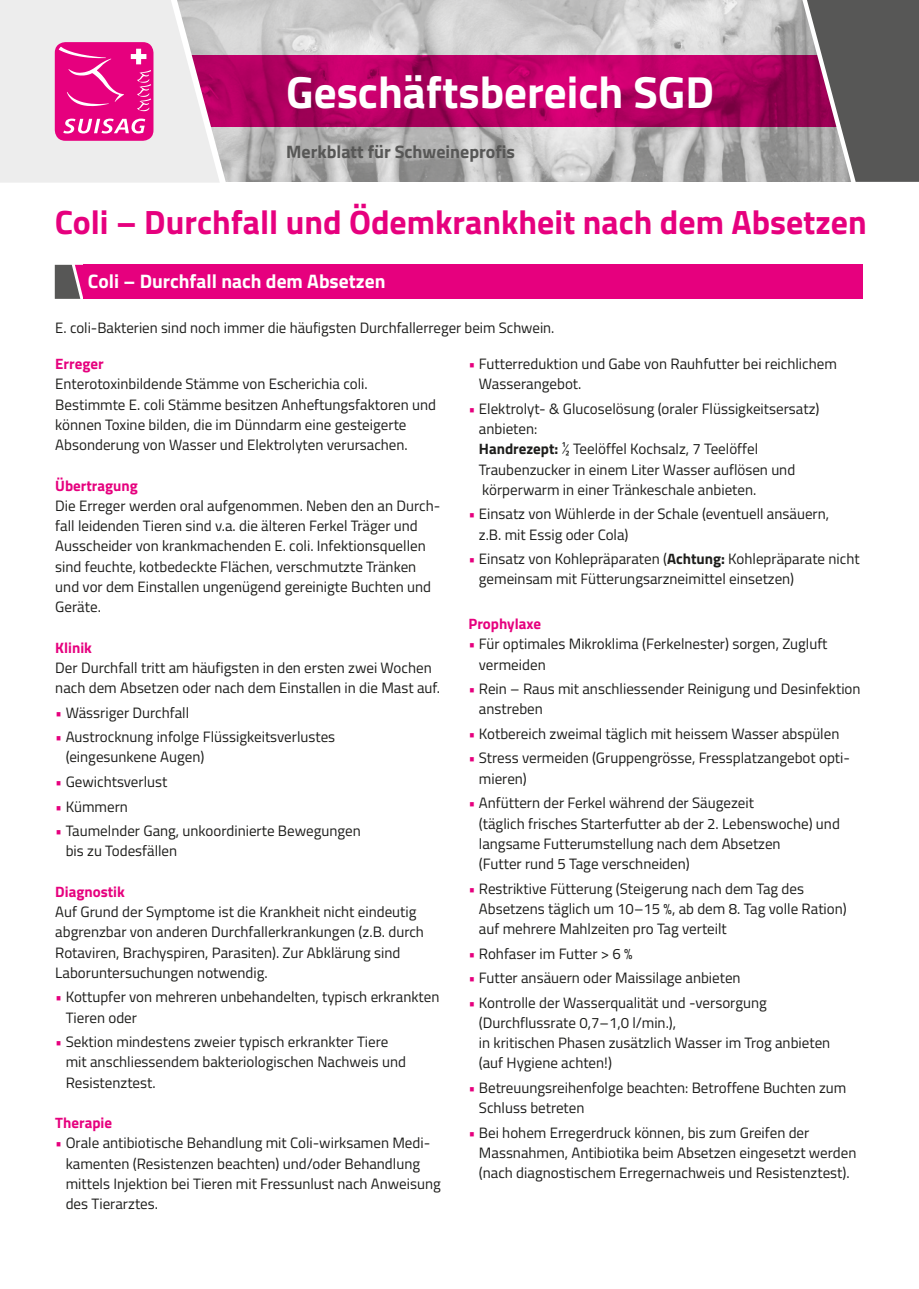
<style>
.page{position:relative;width:919px;height:1289px;background:#fff}
.page>*{position:absolute;margin:0;border:0;box-sizing:border-box;transform-origin:0 0}
.t1{font:700 45px "Titillium Web";color:#fff}
.SUISAG___Titel{font:700 33.75px "Titillium Web";color:#e6007e}
.t2{font:700 19.5px "Titillium Web";color:#fff}
.t3{font:700 18px "Titillium Web";color:#575756}
.SUISAG___Aufzaehlung{font:15px/20.2px "Titillium Web";color:#1d1d1b}
.SUISAG___Fliesstext{font:15px "Titillium Web";color:#1d1d1b}
.SUISAG___Aufzaehlung-2{font:700 15px "Titillium Web";color:#e6007e}
.SUISAG___Blocksatz_H{font:700 15px "Titillium Web";color:#e6007e}
.s1{color:#e6007e}
.s2{font-weight:700}
</style>
<div class="page">
<img style="left:226px;top:0;width:572px;height:182px">
<svg style="left:226px;top:56px;width:572px;height:71px"></svg>
<svg style="left:798px;top:0;width:120px;height:182px"></svg>
<svg style="left:0;top:0;width:226px;height:183px"></svg>
<svg style="left:55px;top:265px;width:29px;height:34px"></svg>
<div style="left:84px;top:265px;width:779px;height:34px;background:#e6007e"></div>
<h1 class="t1" style="left:286px;top:58px;width:429px">Geschäftsbereich SGD</h1>
<p class="t3" style="left:286px;top:138px;width:230px">Merkblatt für Schweineprofis</p>
<p class="SUISAG___Titel" style="left:55px;top:196px;width:813px">Coli – Durchfall und Ödemkrankheit nach dem Absetzen</p>
<p class="t2" style="left:88px;top:267px;width:299px">Coli – Durchfall nach dem Absetzen</p>
<p class="SUISAG___Fliesstext" style="left:55px;top:316px;width:500px">E. coli-Bakterien sind noch immer die häufigsten Durchfallerreger beim Schwein.</p>
<p class="SUISAG___Blocksatz_H" style="left:55px;top:352px;width:50px">Erreger</p>
<p class="SUISAG___Aufzaehlung" style="left:55px;top:373px;width:382px">Enterotoxinbildende Stämme von Escherichia coli.<br>Bestimmte E. coli Stämme besitzen Anheftungsfaktoren und können Toxine bilden, die im Dünndarm eine gesteigerte Absonderung von Wasser und Elektrolyten verursachen.</p>
<p class="SUISAG___Aufzaehlung-2" style="left:55px;top:474px;width:84px">Übertragung</p>
<p class="SUISAG___Aufzaehlung" style="left:55px;top:494px;width:386px">Die Erreger werden oral aufgenommen. Neben den an Durch&shy;fall leidenden Tieren sind v.a. die älteren Ferkel Träger und Ausscheider von krankmachenden E. coli. Infektionsquellen sind feuchte, kotbedeckte Flächen, verschmutzte Tränken und vor dem Einstallen ungenügend gereinigte Buchten und Geräte.</p>
<p class="SUISAG___Aufzaehlung-2" style="left:55px;top:636px;width:38px">Klinik</p>
<p class="SUISAG___Aufzaehlung" style="left:55px;top:656px;width:386px">Der Durchfall tritt am häufigsten in den ersten zwei Wochen nach dem Absetzen oder nach dem Einstallen in die Mast auf.</p>
<p class="SUISAG___Aufzaehlung" style="left:55px;top:701px;width:135px"><span class="s1">•</span> Wässriger Durchfall</p>
<p class="SUISAG___Aufzaehlung" style="left:66px;top:726px;width:271px;text-indent:-10px"><span class="s1">•</span> Austrocknung infolge Flüssigkeitsverlustes (eingesunkene Augen)</p>
<p class="SUISAG___Aufzaehlung" style="left:55px;top:770px;width:114px"><span class="s1">•</span> Gewichtsverlust</p>
<p class="SUISAG___Aufzaehlung" style="left:55px;top:795px;width:74px"><span class="s1">•</span> Kümmern</p>
<p class="SUISAG___Aufzaehlung" style="left:66px;top:820px;width:296px;text-indent:-10px"><span class="s1">•</span> Taumelnder Gang, unkoordinierte Bewegungen bis zu Todesfällen</p>
<p class="SUISAG___Aufzaehlung-2" style="left:55px;top:880px;width:71px">Diagnostik</p>
<p class="SUISAG___Aufzaehlung" style="left:55px;top:901px;width:370px">Auf Grund der Symptome ist die Krankheit nicht eindeutig abgrenzbar von anderen Durchfallerkrankungen (z.B. durch Rotaviren, Brachyspiren, Parasiten). Zur Abklärung sind Laboruntersuchungen notwendig.</p>
<p class="SUISAG___Aufzaehlung" style="left:66px;top:986px;width:375px;text-indent:-10px"><span class="s1">•</span> Kottupfer von mehreren unbehandelten, typisch erkrankten<br>Tieren oder</p>
<p class="SUISAG___Aufzaehlung" style="left:66px;top:1031px;width:342px;text-indent:-10px"><span class="s1">•</span> Sektion mindestens zweier typisch erkrankter Tiere mit anschliessendem bakteriologischen Nachweis und<br>Resistenztest.</p>
<p class="SUISAG___Aufzaehlung-2" style="left:55px;top:1111px;width:58px">Therapie</p>
<p class="SUISAG___Aufzaehlung" style="left:66px;top:1132px;width:376px;text-indent:-10px"><span class="s1">•</span> Orale antibiotische Behandlung mit Coli-wirksamen Medi&shy;kamenten (Resistenzen beachten) und/oder Behandlung mittels Injektion bei Tieren mit Fressunlust nach Anweisung des Tierarztes.</p>
<p class="SUISAG___Aufzaehlung" style="left:479px;top:353px;width:359px;text-indent:-10px"><span class="s1">•</span> Futterreduktion und Gabe von Rauhfutter bei reichlichem<br>Wasserangebot.</p>
<p class="SUISAG___Aufzaehlung" style="left:479px;top:397px;width:342px;text-indent:-10px"><span class="s1">•</span> Elektrolyt- &amp; Glucoselösung (oraler Flüssigkeitsersatz) anbieten:<br><span class="s2">Handrezept:</span> ½ Teelöffel Kochsalz, 7 Teelöffel Traubenzucker in einem Liter Wasser auflösen und körperwarm in einer Tränkeschale anbieten.</p>
<p class="SUISAG___Aufzaehlung" style="left:479px;top:503px;width:352px;text-indent:-10px"><span class="s1">•</span> Einsatz von Wühlerde in der Schale (eventuell ansäuern, z.B. mit Essig oder Cola)</p>
<p class="SUISAG___Aufzaehlung" style="left:479px;top:548px;width:382px;text-indent:-10px"><span class="s1">•</span> Einsatz von Kohlepräparaten (<span class="s2">Achtung:</span> Kohlepräparate nicht gemeinsam mit Fütterungsarzneimittel einsetzen)</p>
<p class="SUISAG___Aufzaehlung-2" style="left:468px;top:612px;width:74px">Prophylaxe</p>
<p class="SUISAG___Aufzaehlung" style="left:479px;top:633px;width:350px;text-indent:-10px"><span class="s1">•</span> Für optimales Mikroklima (Ferkelnester) sorgen, Zugluft vermeiden</p>
<p class="SUISAG___Aufzaehlung" style="left:479px;top:678px;width:383px;text-indent:-10px"><span class="s1">•</span> Rein – Raus mit anschliessender Reinigung und Desinfektion anstreben</p>
<p class="SUISAG___Aufzaehlung" style="left:468px;top:723px;width:372px"><span class="s1">•</span> Kotbereich zweimal täglich mit heissem Wasser abspülen</p>
<p class="SUISAG___Aufzaehlung" style="left:479px;top:747px;width:372px;text-indent:-10px"><span class="s1">•</span> Stress vermeiden (Gruppengrösse, Fressplatzangebot opti&shy;mieren)</p>
<p class="SUISAG___Aufzaehlung" style="left:479px;top:792px;width:362px;text-indent:-10px"><span class="s1">•</span> Anfüttern der Ferkel während der Säugezeit<br>(täglich frisches Starterfutter ab der 2. Lebenswoche) und langsame Futterumstellung nach dem Absetzen<br>(Futter rund 5 Tage verschneiden)</p>
<p class="SUISAG___Aufzaehlung" style="left:479px;top:877px;width:369px;text-indent:-10px"><span class="s1">•</span> Restriktive Fütterung (Steigerung nach dem Tag des<br>Absetzens täglich um 10–15 %, ab dem 8. Tag volle Ration) auf mehrere Mahlzeiten pro Tag verteilt</p>
<p class="SUISAG___Aufzaehlung" style="left:468px;top:942px;width:166px"><span class="s1">•</span> Rohfaser im Futter &gt; 6 %</p>
<p class="SUISAG___Aufzaehlung" style="left:468px;top:967px;width:274px"><span class="s1">•</span> Futter ansäuern oder Maissilage anbieten</p>
<p class="SUISAG___Aufzaehlung" style="left:479px;top:991px;width:353px;text-indent:-10px"><span class="s1">•</span> Kontrolle der Wasserqualität und -versorgung (Durchflussrate 0,7–1,0 l/min.),<br>in kritischen Phasen zusätzlich Wasser im Trog anbieten (auf Hygiene achten!)</p>
<p class="SUISAG___Aufzaehlung" style="left:479px;top:1076px;width:369px;text-indent:-10px"><span class="s1">•</span> Betreuungsreihenfolge beachten: Betroffene Buchten zum<br>Schluss betreten</p>
<p class="SUISAG___Aufzaehlung" style="left:479px;top:1121px;width:379px;text-indent:-10px"><span class="s1">•</span> Bei hohem Erregerdruck können, bis zum Greifen der<br>Massnahmen, Antibiotika beim Absetzen eingesetzt werden (nach diagnostischem Erregernachweis und Resistenztest).</p>
</div>
